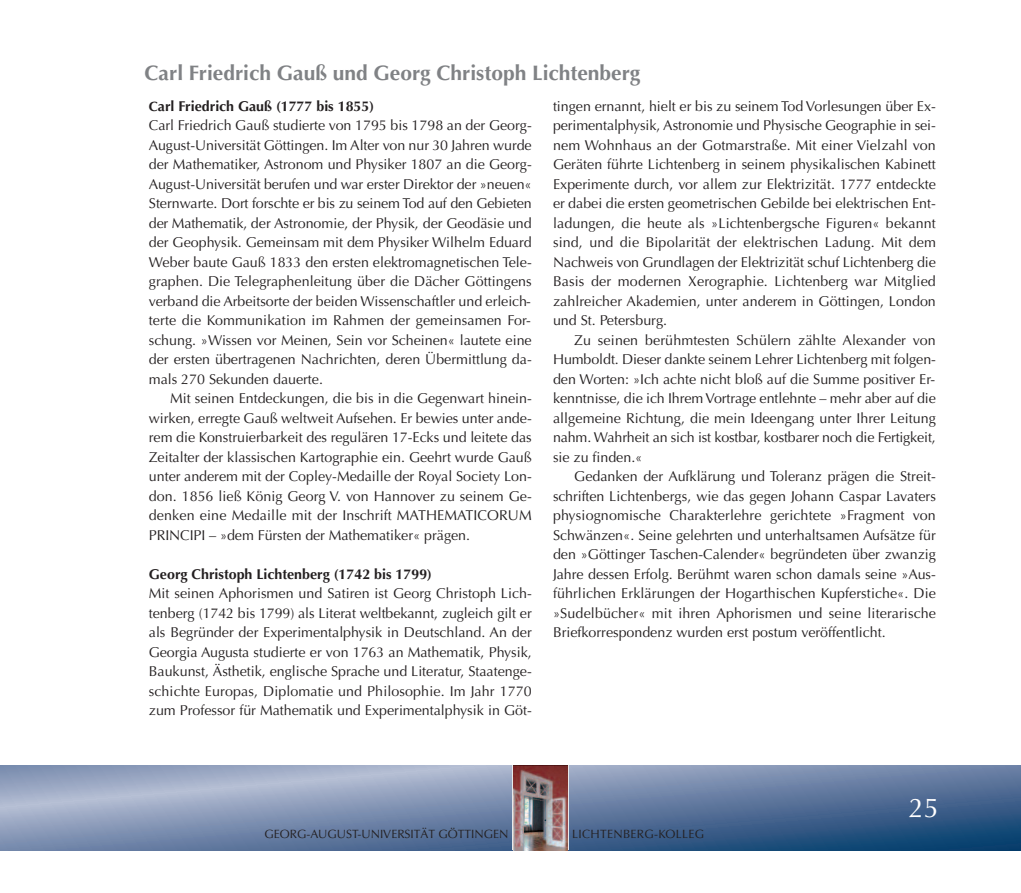
<style>
.page{position:relative;width:1021px;height:893px;background:#fff}
.page>*{position:absolute;margin:0;border:0;box-sizing:border-box;transform-origin:0 0}
.t1{font:27px "Optima LT";color:#fff}
.t2{font:700 21px "Optima LT";color:#808285}
.t3{font:14.25px/19.5px "Optima LT";color:#231f20;text-align:justify}
.t4{font:700 14.25px "Optima LT";color:#231f20}
.t5{font:12px "Optima LT";color:#231f20}
.t6{font:12px "Optima LT";letter-spacing:.025em;color:#231f20}
.s1{font-weight:700;font-size:13.5px}
.s2{font-weight:700}
</style>
<div class="page">
<svg style="left:0;top:765px;width:1020px;height:85px;background:#6e85a8"></svg>
<svg style="left:512px;top:765px;width:57px;height:85px"></svg>
<img style="left:514px;top:765px;width:53px;height:85px">
<h2 class="t2" style="left:145px;top:64px;width:497px">Carl Friedrich Gauß und Georg Christoph Lichtenberg</h2>
<p class="t3" style="left:553px;top:97px;width:384px">tingen ernannt, hielt er bis zu seinem Tod Vorlesungen über Ex&shy;perimentalphysik, Astronomie und Physische Geographie in sei&shy;nem Wohnhaus an der Gotmarstraße. Mit einer Vielzahl von Geräten führte Lichtenberg in seinem physikalischen Kabinett Experimente durch, vor allem zur Elektrizität. 1777 entdeckte er dabei die ersten geometrischen Gebilde bei elektrischen Ent&shy;ladungen, die heute als »Lichtenbergsche Figuren« bekannt sind, und die Bipolarität der elektrischen Ladung. Mit dem Nachweis von Grundlagen der Elektrizität schuf Lichtenberg die Basis der modernen Xerographie. Lichtenberg war Mitglied zahlreicher Akademien, unter anderem in Göttingen, London und St. Petersburg.</p>
<p class="t3" style="left:553px;top:331px;width:384px;text-indent:21px">Zu seinen berühmtesten Schülern zählte Alexander von Humboldt. Dieser dankte seinem Lehrer Lichtenberg mit folgen&shy;den Worten: »Ich achte nicht bloß auf die Summe positiver Er&shy;kenntnisse, die ich Ihrem Vortrage entlehnte – mehr aber auf die allgemeine Richtung, die mein Ideengang unter Ihrer Leitung nahm. Wahrheit an sich ist kostbar, kostbarer noch die Fertigkeit, sie zu finden.«</p>
<p class="t3" style="left:553px;top:468px;width:384px;text-indent:21px">Gedanken der Aufklärung und Toleranz prägen die Streit&shy;schriften Lichtenbergs, wie das gegen Johann Caspar Lavaters physiognomische Charakterlehre gerichtete »Fragment von Schwänzen«. Seine gelehrten und unterhaltsamen Aufsätze für den »Göttinger Taschen-Calender« begründeten über zwanzig Jahre dessen Erfolg. Berühmt waren schon damals seine »Aus&shy;führlichen Erklärungen der Hogarthischen Kupferstiche«. Die »Sudelbücher« mit ihren Aphorismen und seine literarische Briefkorrespondenz wurden erst postum veröffentlicht.</p>
<p class="t3" style="left:149px;top:97px;width:384px;text-align:left"><span class="s1">C</span><span class="s2">arl Friedrich Gauß (1777 bis 1855)<br></span>Carl Friedrich Gauß studierte von 1795 bis 1798 an der Georg-August-Universität Göttingen. Im Alter von nur 30 Jahren wurde der Mathematiker, Astronom und Physiker 1807 an die Georg-August-Universität berufen und war erster Direktor der »neuen« Sternwarte. Dort forschte er bis zu seinem Tod auf den Gebieten der Mathematik, der Astronomie, der Physik, der Geodäsie und der Geophysik. Gemeinsam mit dem Physiker Wilhelm Eduard Weber baute Gauß 1833 den ersten elektromagnetischen Tele&shy;graphen. Die Telegraphenleitung über die Dächer Göttingens verband die Arbeitsorte der beiden Wissenschaftler und erleich&shy;terte die Kommunikation im Rahmen der gemeinsamen For&shy;schung. »Wissen vor Meinen, Sein vor Scheinen« lautete eine der ersten übertragenen Nachrichten, deren Übermittlung da&shy;mals 270 Sekunden dauerte.</p>
<p class="t3" style="left:149px;top:390px;width:384px;text-indent:21px">Mit seinen Entdeckungen, die bis in die Gegenwart hinein&shy;wirken, erregte Gauß weltweit Aufsehen. Er bewies unter ande&shy;rem die Konstruierbarkeit des regulären 17-Ecks und leitete das Zeitalter der klassischen Kartographie ein. Geehrt wurde Gauß unter anderem mit der Copley-Medaille der Royal Society Lon&shy;don. 1856 ließ König Georg V. von Hannover zu seinem Ge&shy;denken eine Medaille mit der Inschrift MATHEMATICORUM PRINCIPI – »dem Fürsten der Mathematiker« prägen.</p>
<p class="t4" style="left:149px;top:568px;width:284px">Georg Christoph Lichtenberg (1742 bis 1799)</p>
<p class="t3" style="left:149px;top:585px;width:384px">Mit seinen Aphorismen und Satiren ist Georg Christoph Lich&shy;tenberg (1742 bis 1799) als Literat weltbekannt, zugleich gilt er als Begründer der Experimentalphysik in Deutschland. An der Georgia Augusta studierte er von 1763 an Mathematik, Physik, Baukunst, Ästhetik, englische Sprache und Literatur, Staatenge&shy;schichte Europas, Diplomatie und Philosophie. Im Jahr 1770 zum Professor für Mathematik und Experimentalphysik in Göt-</p>
<p class="t5" style="left:264px;top:829px;width:246px">GEORG-AUGUST-UNIVERSITÄT GÖTTINGEN</p>
<p class="t6" style="left:572px;top:829px;width:133px">LICHTENBERG-KOLLEG</p>
<h1 class="t1" style="left:908px;top:797px;width:31px">25</h1>
</div>
